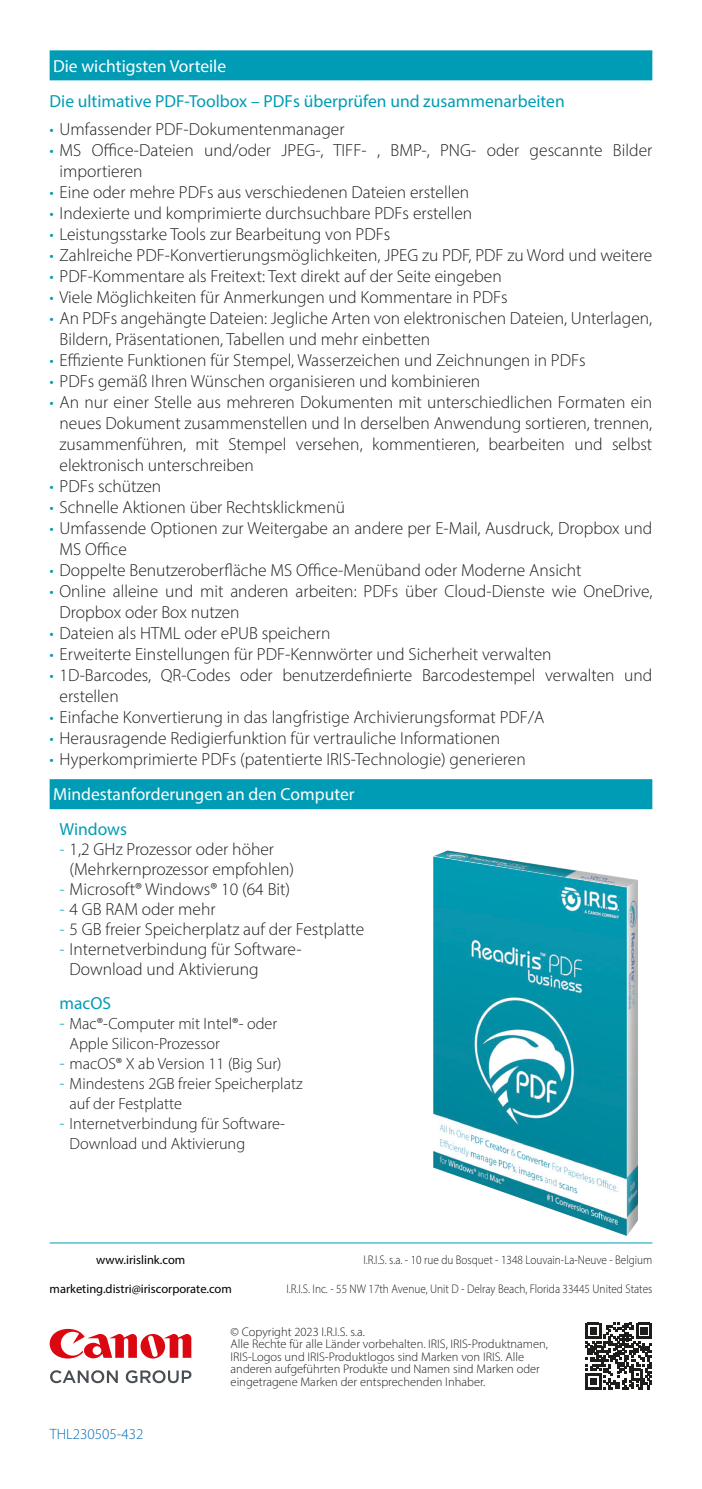
<style>
.page{position:relative;width:702px;height:1489px;background:#fff}
.page>*{position:absolute;margin:0;border:0;box-sizing:border-box;transform-origin:0 0}
.t1{font:300 17.5px/21px "Myriad Pro";color:#1d1d1b}
.subtitle_2{font:17.5px "Myriad Pro";color:#009cb5}
.subtitle{font:17.5px "Myriad Pro";color:#fff}
.bullet_2{font:17.5px "Myriad Pro";color:#009cb5}
.t2{font:300 16.25px/20px "Myriad Pro";color:#1d1d1b}
.t3{font:300 15px "Myriad Pro";color:#0069b4}
.texte{font:300 12.5px/12.5px "Myriad Pro";color:#1d1d1b}
.texte-2{font:300 12.5px "Myriad Pro";color:#1d1d1b;scale:.9 1}
.texte-3{font:12.5px "Myriad Pro";color:#000}
.s1{color:#009cb5}
.s2{font-size:17.5px;color:#009cb5}
</style>
<div class="page">
<div style="left:50px;top:50px;width:602px;height:30px;background:#009cb5"></div>
<div style="left:50px;top:779px;width:602px;height:30px;background:#009cb5"></div>
<svg style="left:585px;top:1322px;width:67px;height:67px"></svg>
<svg style="left:433px;top:850px;width:205px;height:385px"></svg>
<svg style="left:50px;top:1370px;width:68px;height:12px"></svg>
<svg style="left:126px;top:1370px;width:65px;height:12px"></svg>
<svg style="left:50px;top:1328px;width:141px;height:30px"></svg>
<hr style="left:50px;top:1242px;width:602px;height:1px;background:#009cb5">
<p class="subtitle" style="left:53px;top:55px;width:174px">Die wichtigsten Vorteile</p>
<p class="subtitle_2" style="left:50px;top:90px;width:516px">Die ultimative PDF-Toolbox – PDFs überprüfen und zusammenarbeiten</p>
<p class="t1" style="left:50px;top:118px;width:296px"><span class="s1">•</span> Umfassender PDF-Dokumentenmanager</p>
<p class="t1" style="left:60px;top:139px;width:594px;text-indent:-10px"><span class="s1">•</span> MS Office-Dateien und/oder JPEG-, TIFF- , BMP-, PNG- oder gescannte Bilder importieren</p>
<p class="t1" style="left:50px;top:181px;width:421px"><span class="s1">•</span> Eine oder mehre PDFs aus verschiedenen Dateien erstellen</p>
<p class="t1" style="left:50px;top:202px;width:424px"><span class="s1">•</span> Indexierte und komprimierte durchsuchbare PDFs erstellen</p>
<p class="t1" style="left:50px;top:223px;width:342px"><span class="s1">•</span> Leistungsstarke Tools zur Bearbeitung von PDFs</p>
<p class="t1" style="left:50px;top:244px;width:604px"><span class="s1">•</span> Zahlreiche PDF-Konvertierungsmöglichkeiten, JPEG zu PDF, PDF zu Word und weitere</p>
<p class="t1" style="left:50px;top:265px;width:453px"><span class="s1">•</span> PDF-Kommentare als Freitext: Text direkt auf der Seite eingeben</p>
<p class="t1" style="left:50px;top:286px;width:459px"><span class="s1">•</span> Viele Möglichkeiten für Anmerkungen und Kommentare in PDFs</p>
<p class="t1" style="left:60px;top:307px;width:594px;text-indent:-10px"><span class="s1">•</span> An PDFs angehängte Dateien: Jegliche Arten von elektronischen Dateien, Unterlagen,<br>Bildern, Präsentationen, Tabellen und mehr einbetten</p>
<p class="t1" style="left:50px;top:349px;width:537px"><span class="s1">•</span> Effiziente Funktionen für Stempel, Wasserzeichen und Zeichnungen in PDFs</p>
<p class="t1" style="left:50px;top:370px;width:432px"><span class="s1">•</span> PDFs gemäß Ihren Wünschen organisieren und kombinieren</p>
<p class="t1" style="left:60px;top:391px;width:594px;text-align:justify;text-indent:-10px"><span class="s1">•</span> An nur einer Stelle aus mehreren Dokumenten mit unterschiedlichen Formaten ein neues Dokument zusammenstellen und In derselben Anwendung sortieren, trennen, zusammenführen, mit Stempel versehen, kommentieren, bearbeiten und selbst elektronisch unterschreiben</p>
<p class="t1" style="left:50px;top:475px;width:113px"><span class="s1">•</span> PDFs schützen</p>
<p class="t1" style="left:50px;top:496px;width:297px"><span class="s1">•</span> Schnelle Aktionen über Rechtsklickmenü</p>
<p class="t1" style="left:60px;top:517px;width:594px;text-indent:-10px"><span class="s1">•</span> Umfassende Optionen zur Weitergabe an andere per E-Mail, Ausdruck, Dropbox und<br>MS Office</p>
<p class="t1" style="left:50px;top:559px;width:533px"><span class="s1">•</span> Doppelte Benutzeroberfläche MS Office-Menüband oder Moderne Ansicht</p>
<p class="t1" style="left:60px;top:580px;width:594px;text-indent:-10px"><span class="s1">•</span> Online alleine und mit anderen arbeiten: PDFs über Cloud-Dienste wie OneDrive,<br>Dropbox oder Box nutzen</p>
<p class="t1" style="left:50px;top:622px;width:282px"><span class="s1">•</span> Dateien als HTML oder ePUB speichern</p>
<p class="t1" style="left:50px;top:643px;width:503px"><span class="s1">•</span> Erweiterte Einstellungen für PDF-Kennwörter und Sicherheit verwalten</p>
<p class="t1" style="left:60px;top:664px;width:594px;text-indent:-10px"><span class="s1">•</span> 1D-Barcodes, QR-Codes oder benutzerdefinierte Barcodestempel verwalten und erstellen</p>
<p class="t1" style="left:50px;top:706px;width:496px"><span class="s1">•</span> Einfache Konvertierung in das langfristige Archivierungsformat PDF/A</p>
<p class="t1" style="left:50px;top:727px;width:452px"><span class="s1">•</span> Herausragende Redigierfunktion für vertrauliche Informationen</p>
<p class="t1" style="left:50px;top:748px;width:477px"><span class="s1">•</span> Hyperkomprimierte PDFs (patentierte IRIS-Technologie) generieren</p>
<p class="subtitle" style="left:53px;top:783px;width:303px">Mindestanforderungen an den Computer</p>
<p class="bullet_2" style="left:60px;top:818px;width:69px">Windows</p>
<p class="t1" style="left:69px;top:838px;width:226px;line-height:20px;text-indent:-10px"><span class="s1">-</span> 1,2 GHz Prozessor oder höher (Mehrkernprozessor empfohlen)</p>
<p class="t1" style="left:60px;top:878px;width:232px"><span class="s1">-</span> Microsoft® Windows® 10 (64 Bit)</p>
<p class="t1" style="left:60px;top:898px;width:157px"><span class="s1">-</span> 4 GB RAM oder mehr</p>
<p class="t1" style="left:60px;top:918px;width:306px"><span class="s1">-</span> 5 GB freier Speicherplatz auf der Festplatte</p>
<p class="t1" style="left:69px;top:938px;width:234px;line-height:20px;text-indent:-10px"><span class="s1">-</span> Internetverbindung für Software-<br>Download und Aktivierung</p>
<p class="bullet_2" style="left:60px;top:992px;width:53px">macOS</p>
<p class="t2" style="left:69px;top:1013px;width:209px;text-indent:-10px"><span class="s2">-</span> Mac®-Computer mit Intel®- oder<br>Apple Silicon-Prozessor</p>
<p class="t2" style="left:60px;top:1053px;width:223px"><span class="s2">-</span> macOS® X ab Version 11 (Big Sur)</p>
<p class="t2" style="left:69px;top:1073px;width:235px;text-indent:-10px"><span class="s2">-</span> Mindestens 2GB freier Speicherplatz auf der Festplatte</p>
<p class="t2" style="left:69px;top:1113px;width:217px;text-indent:-10px"><span class="s2">-</span> Internetverbindung für Software-<br>Download und Aktivierung</p>
<p class="texte-3" style="left:96px;top:1251px;width:91px">www.irislink.com</p>
<p class="texte-3" style="left:50px;top:1280px;width:184px">marketing.distri@iriscorporate.com</p>
<p class="texte-2" style="left:363px;top:1251px;width:322px">I.R.I.S. s.a. - 10 rue du Bosquet - 1348 Louvain-La-Neuve - Belgium</p>
<p class="texte-2" style="left:286px;top:1280px;width:408px">I.R.I.S. Inc. - 55 NW 17th Avenue, Unit D - Delray Beach, Florida 33445 United States</p>
<p class="t3" style="left:50px;top:1425px;width:95px">THL230505-432</p>
<p class="texte" style="left:230px;top:1324px;width:136px">© Copyright 2023 I.R.I.S. s.a.</p>
<p class="texte" style="left:230px;top:1337px;width:319px">Alle Rechte für alle Länder vorbehalten. IRIS, IRIS-Produktnamen, IRIS-Logos und IRIS-Produktlogos sind Marken von IRIS. Alle anderen aufgeführten Produkte und Namen sind Marken oder eingetragene Marken der entsprechenden Inhaber.</p>
</div>
